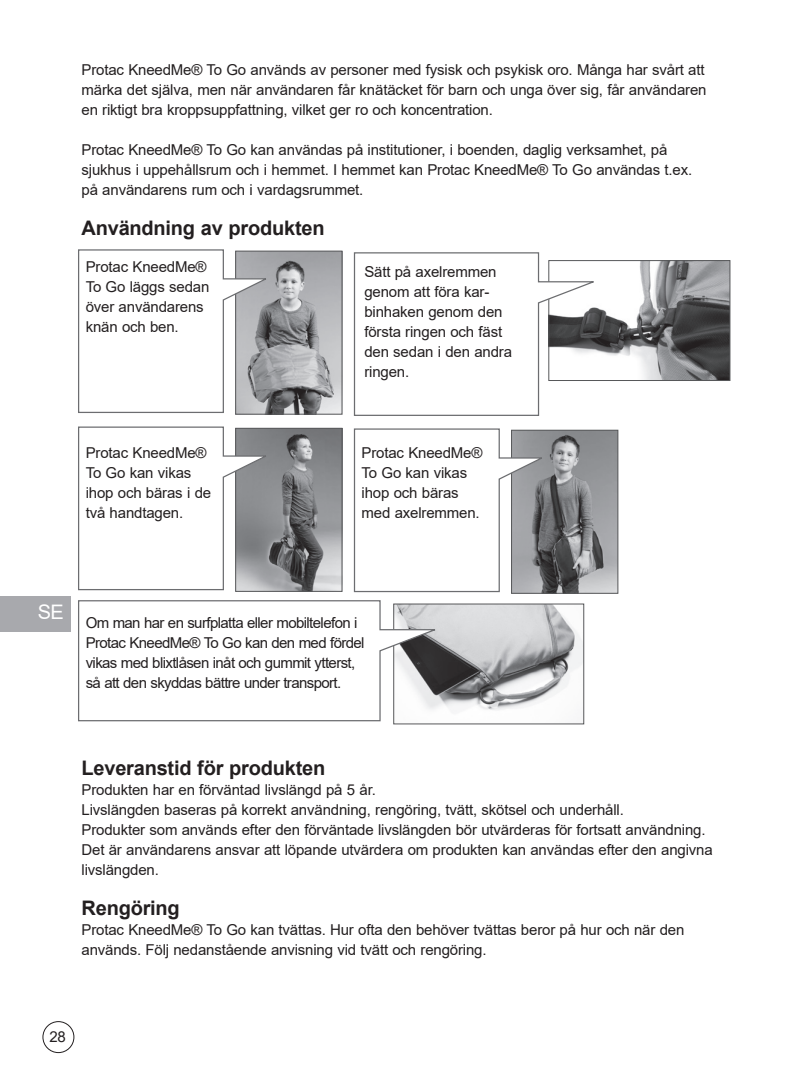
<style>
.page{position:relative;width:787px;height:1092px;background:#fff}
.page>*{position:absolute;margin:0;border:0;box-sizing:border-box;transform-origin:0 0}
.t1{font:700 20px "Arial";letter-spacing:-.01em;color:#231f20}
.t2{font:20px "Arial";color:#fff}
.t3{font:15px/20px "Arial";letter-spacing:-.01em;color:#231f20}
.t4{font:15px/20px "Arial";letter-spacing:-.04em;color:#231f20}
</style>
<div class="page">
<div style="left:43px;top:1021px;width:31px;height:31px;border:1px solid #231f20;border-radius:50%"></div>
<div style="left:0;top:596px;width:71px;height:35px;background:#a8a9ad"></div>
<img style="left:547px;top:432px;width:69px;height:159px">
<div style="left:511px;top:430px;width:107px;height:163px;border:1px solid #57585a"></div>
<img style="left:271px;top:430px;width:69px;height:159px">
<div style="left:235px;top:428px;width:107px;height:163px;border:1px solid #57585a"></div>
<img style="left:271px;top:253px;width:69px;height:159px">
<div style="left:235px;top:251px;width:107px;height:163px;border:1px solid #57585a"></div>
<img style="left:600px;top:262px;width:128px;height:117px">
<div style="left:548px;top:260px;width:182px;height:121px;border:1px solid #57585a"></div>
<svg style="left:353px;top:428px;width:194px;height:164px"></svg>
<svg style="left:78px;top:426px;width:193px;height:165px"></svg>
<svg style="left:78px;top:249px;width:193px;height:164px"></svg>
<svg style="left:353px;top:252px;width:247px;height:164px"></svg>
<img style="left:442px;top:605px;width:140px;height:105px">
<svg style="left:78px;top:600px;width:364px;height:122px"></svg>
<p class="t3" style="left:81px;top:59px;width:626px">Protac KneedMe® To Go används av personer med fysisk och psykisk oro. Många har svårt att märka det själva, men när användaren får knätäcket för barn och unga över sig, får användaren en riktigt bra kroppsuppfattning, vilket ger ro och koncentration.</p>
<p class="t3" style="left:81px;top:139px;width:612px">Protac KneedMe® To Go kan användas på institutioner, i boenden, daglig verksamhet, på sjukhus i uppehållsrum och i hemmet. I hemmet kan Protac KneedMe® To Go användas t.ex. på användarens rum och i vardagsrummet.</p>
<h1 class="t1" style="left:81px;top:214px;width:244px">Användning av produkten</h1>
<p class="t3" style="left:86px;top:256px;width:125px">Protac KneedMe®<br>To Go läggs sedan över användarens knän och ben.</p>
<p class="t3" style="left:364px;top:261px;width:149px">Sätt på axelremmen genom att föra kar&shy;binhaken genom den första ringen och fäst den sedan i den andra ringen.</p>
<p class="t3" style="left:86px;top:442px;width:127px">Protac KneedMe®<br>To Go kan vikas ihop och bäras i de två handtagen.</p>
<p class="t3" style="left:361px;top:442px;width:122px">Protac KneedMe®<br>To Go kan vikas ihop och bäras med axelremmen.</p>
<h1 class="t2" style="left:38px;top:598px;width:28px">SE</h1>
<p class="t4" style="left:86px;top:612px;width:280px">Om man har en surfplatta eller mobiltelefon i Protac KneedMe® To Go kan den med fördel vikas med blixtlåsen inåt och gummit ytterst, så att den skyddas bättre under transport.</p>
<h1 class="t1" style="left:81px;top:754px;width:245px">Leveranstid för produkten</h1>
<p class="t3" style="left:81px;top:779px;width:632px">Produkten har en förväntad livslängd på 5 år.<br>Livslängden baseras på korrekt användning, rengöring, tvätt, skötsel och underhåll.<br>Produkter som används efter den förväntade livslängden bör utvärderas för fortsatt användning.<br>Det är användarens ansvar att löpande utvärdera om produkten kan användas efter den angivna livslängden.</p>
<h1 class="t1" style="left:81px;top:894px;width:100px">Rengöring</h1>
<p class="t3" style="left:81px;top:919px;width:604px">Protac KneedMe® To Go kan tvättas. Hur ofta den behöver tvättas beror på hur och när den används. Följ nedanstående anvisning vid tvätt och rengöring.</p>
<p class="t3" style="left:50px;top:1026px;width:18px">28</p>
</div>
